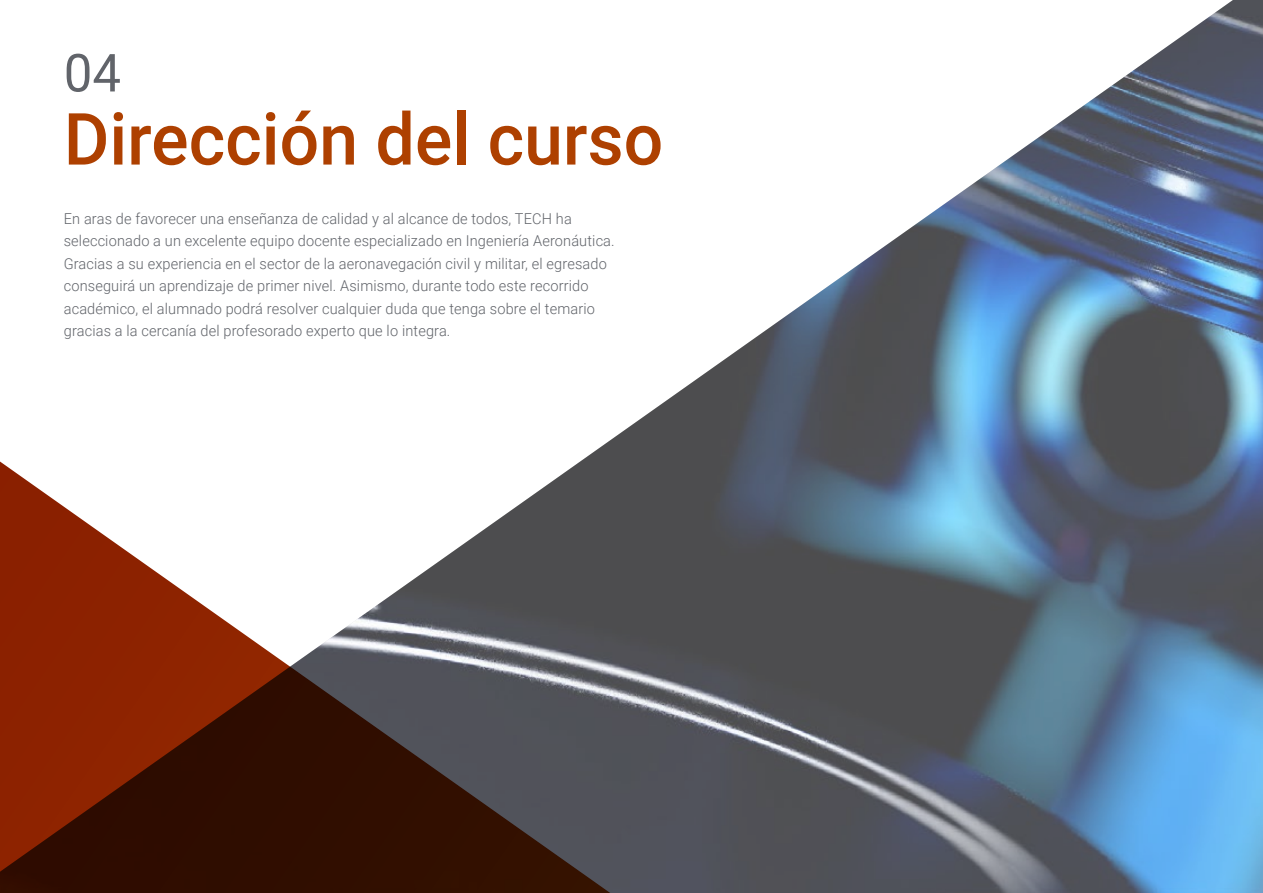
<style>
.page{position:relative;width:1263px;height:893px;background:#fff}
.page>*{position:absolute;margin:0;border:0;box-sizing:border-box;transform-origin:0 0}
.t1{font:500 72px "Roboto";color:#ae4000}
.t2{font:52.5px "Roboto";color:#61646a}
.t3{font:300 15px/22.5px "Roboto";letter-spacing:.01em;color:#61646a}
</style>
<div class="page">
<img style="left:602px;top:0;width:661px;height:893px">
<svg style="left:0;top:446px;width:640px;height:447px"></svg>
<h2 class="t2" style="left:64px;top:36px;width:59px">04</h2>
<h1 class="t1" style="left:64px;top:89px;width:601px">Dirección del curso</h1>
<p class="t3" style="left:64px;top:207px;width:552px">En aras de favorecer una enseñanza de calidad y al alcance de todos, TECH ha seleccionado a un excelente equipo docente especializado en Ingeniería Aeronáutica.<br>Gracias a su experiencia en el sector de la aeronavegación civil y militar, el egresado conseguirá un aprendizaje de primer nivel. Asimismo, durante todo este recorrido académico, el alumnado podrá resolver cualquier duda que tenga sobre el temario gracias a la cercanía del profesorado experto que lo integra.</p>
</div>
